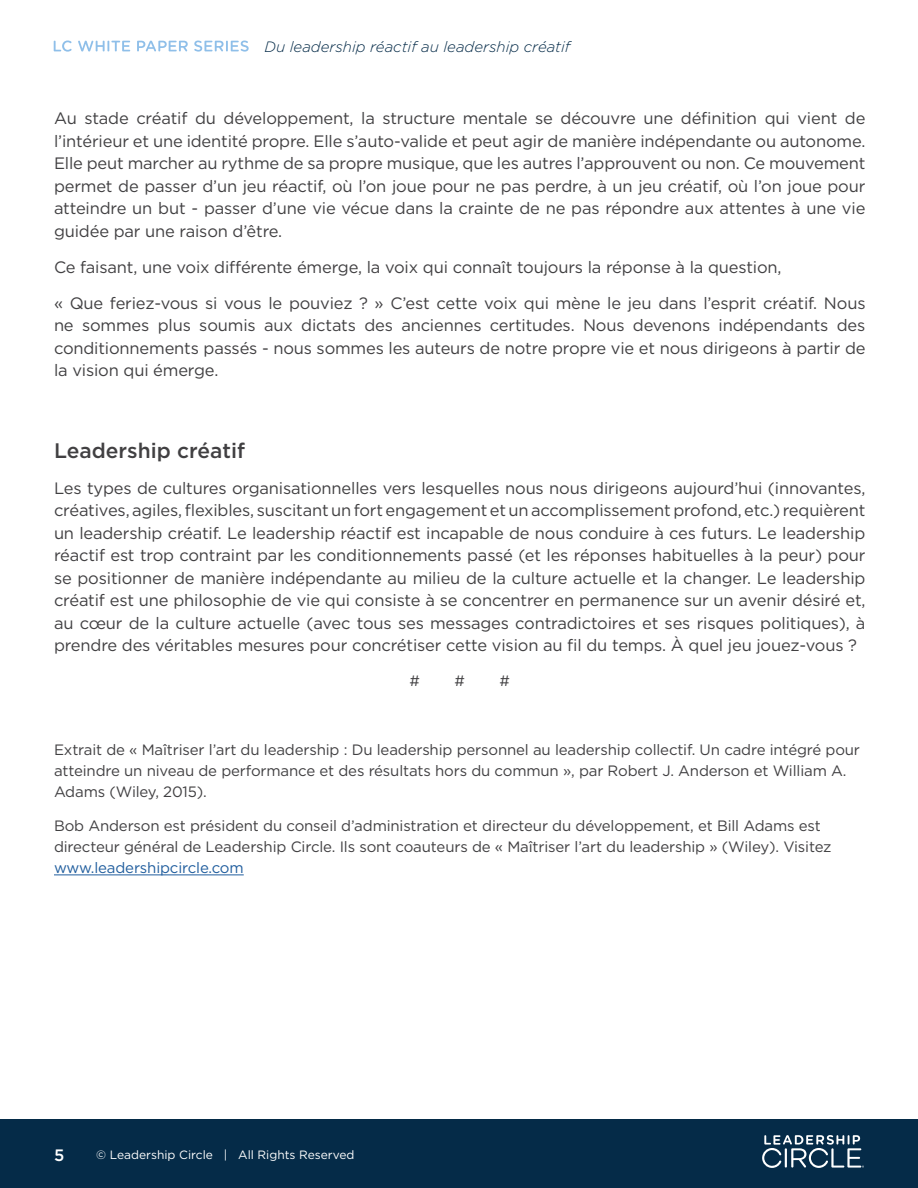
<style>
.page{position:relative;width:918px;height:1188px;background:#fff}
.page>*{position:absolute;margin:0;border:0;box-sizing:border-box;transform-origin:0 0}
.t1{font:500 21px "Gotham";color:#414042}
.t2{font:16.5px/22.5px "Gotham";letter-spacing:-.01em;color:#414042;text-align:justify}
.t3{font:500 16.5px "Gotham";color:#fff}
.t4{font:15px/21px "Gotham";letter-spacing:-.01em;color:#414042}
.t5{font:italic 300 15px "Gotham";color:#052b48}
.t6{font:15px "Gotham";letter-spacing:-.01em;color:#215e9e}
.t7{font:12px "Gotham";color:#fff}
</style>
<div class="page">
<svg style="left:54px;top:41px;width:18px;height:11px"></svg>
<svg style="left:78px;top:41px;width:52px;height:11px"></svg>
<svg style="left:137px;top:41px;width:51px;height:10px"></svg>
<svg style="left:194px;top:41px;width:55px;height:11px"></svg>
<div style="left:0;top:1119px;width:918px;height:69px;background:#052b48"></div>
<svg style="left:762px;top:1135px;width:102px;height:33px"></svg>
<hr style="left:54px;top:875px;width:190px;height:1px;background:#215e9e">
<p class="t5" style="left:265px;top:37px;width:307px">Du leadership réactif au leadership créatif</p>
<p class="t2" style="left:54px;top:107px;width:813px">Au stade créatif du développement, la structure mentale se découvre une définition qui vient de l’intérieur et une identité propre. Elle s’auto-valide et peut agir de manière indépendante ou autonome.<br>Elle peut marcher au rythme de sa propre musique, que les autres l’approuvent ou non. Ce mouvement permet de passer d’un jeu réactif, où l’on joue pour ne pas perdre, à un jeu créatif, où l’on joue pour atteindre un but - passer d’une vie vécue dans la crainte de ne pas répondre aux attentes à une vie guidée par une raison d’être.</p>
<p class="t2" style="left:54px;top:249px;width:813px;line-height:36px">Ce faisant, une voix différente émerge, la voix qui connaît toujours la réponse à la question,<br>« Que feriez-vous si vous le pouviez ? » C’est cette voix qui mène le jeu dans l’esprit créatif. Nous</p>
<p class="t2" style="left:54px;top:314px;width:813px">ne sommes plus soumis aux dictats des anciennes certitudes. Nous devenons indépendants des conditionnements passés - nous sommes les auteurs de notre propre vie et nous dirigeons à partir de la vision qui émerge.</p>
<p class="t1" style="left:54px;top:437px;width:192px">Leadership créatif</p>
<p class="t2" style="left:54px;top:476px;width:813px">Les types de cultures organisationnelles vers lesquelles nous nous dirigeons aujourd’hui (innovantes, créatives, agiles, flexibles, suscitant un fort engagement et un accomplissement profond, etc.) requièrent un leadership créatif. Le leadership réactif est incapable de nous conduire à ces futurs. Le leadership réactif est trop contraint par les conditionnements passé (et les réponses habituelles à la peur) pour se positionner de manière indépendante au milieu de la culture actuelle et la changer. Le leadership créatif est une philosophie de vie qui consiste à se concentrer en permanence sur un avenir désiré et, au cœur de la culture actuelle (avec tous ses messages contradictoires et ses risques politiques), à prendre des véritables mesures pour concrétiser cette vision au fil du temps. À quel jeu jouez-vous ?</p>
<p class="t4" style="left:409px;top:670px;width:12px">#</p>
<p class="t4" style="left:455px;top:670px;width:12px">#</p>
<p class="t4" style="left:500px;top:670px;width:12px">#</p>
<p class="t4" style="left:54px;top:739px;width:808px">Extrait de « Maîtriser l’art du leadership : Du leadership personnel au leadership collectif. Un cadre intégré pour atteindre un niveau de performance et des résultats hors du commun », par Robert J. Anderson et William A.<br>Adams (Wiley, 2015).</p>
<p class="t4" style="left:54px;top:815px;width:779px">Bob Anderson est président du conseil d’administration et directeur du développement, et Bill Adams est directeur général de Leadership Circle. Ils sont coauteurs de « Maîtriser l’art du leadership » (Wiley). Visitez</p>
<p class="t6" style="left:54px;top:858px;width:191px">www.leadershipcircle.com</p>
<p class="t3" style="left:54px;top:1144px;width:12px">5</p>
<p class="t7" style="left:96px;top:1147px;width:260px">© Leadership Circle | All Rights Reserved</p>
</div>
